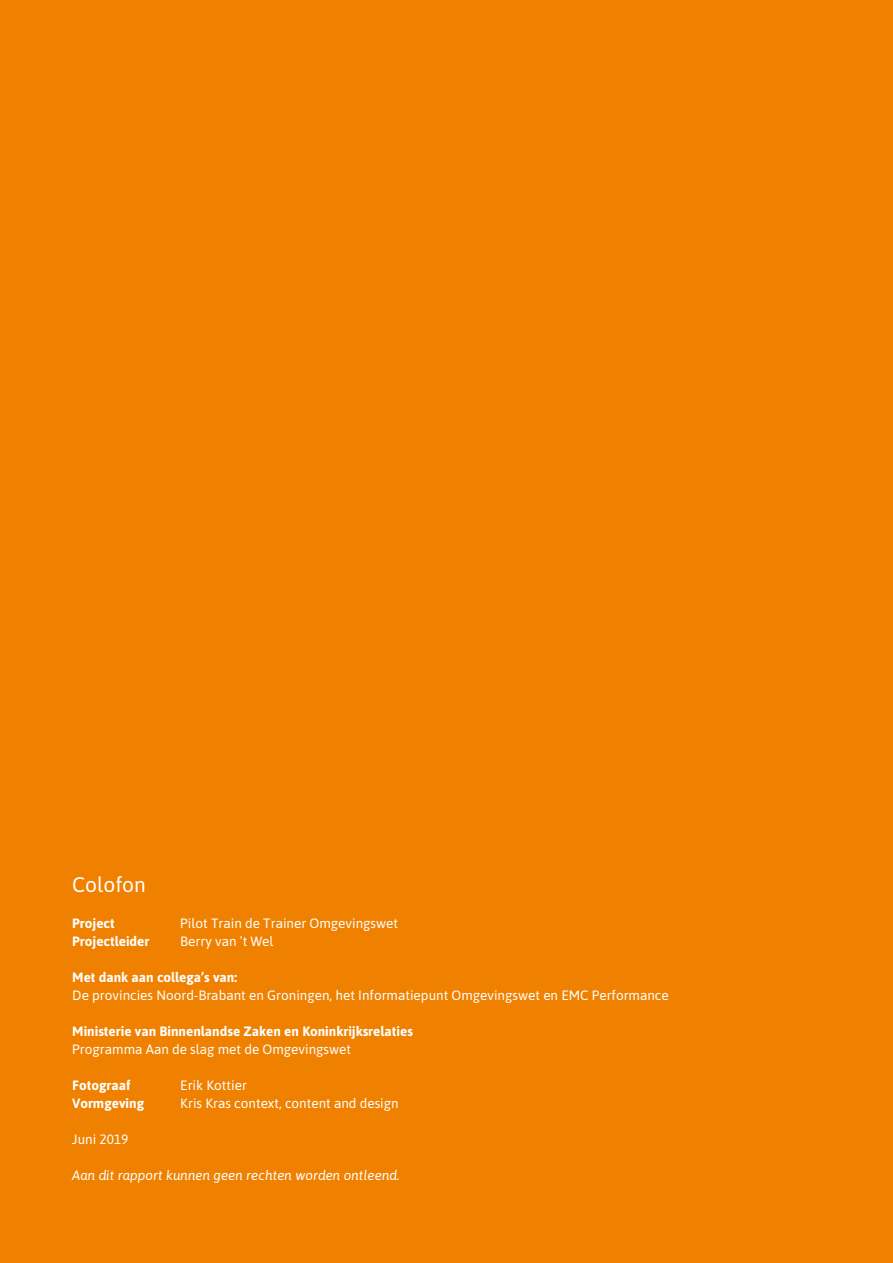
<style>
.page{position:relative;width:893px;height:1263px;background:#f08100}
.page>*{position:absolute;margin:0;border:0;box-sizing:border-box;transform-origin:0 0}
.t1{font:21px "Asap";color:#fff}
.t2{font:13.5px/18px "Asap";color:#fff}
.t3{font:700 13.5px/18px "Asap";color:#fff}
.t4{font:italic 13.5px "Asap";color:#fff}
.s1{font-weight:700}
.s2{font-weight:400}
</style>
<div class="page">
<p class="t1" style="left:72px;top:870px;width:75px">Colofon</p>
<p class="t3" style="left:72px;top:913px;width:44px">Project</p>
<p class="t2" style="left:180px;top:913px;width:219px">Pilot Train de Trainer Omgevingswet</p>
<p class="t3" style="left:72px;top:931px;width:79px">Projectleider</p>
<p class="t2" style="left:180px;top:931px;width:95px">Berry van ’t Wel</p>
<p class="t2" style="left:72px;top:967px;width:598px"><span class="s1">Met dank aan collega’s van:<br></span>De provincies Noord-Brabant en Groningen, het Informatiepunt Omgevingswet en EMC Performance</p>
<p class="t3" style="left:72px;top:1021px;width:342px">Ministerie van Binnenlandse Zaken en Koninkrijksrelaties<br><span class="s2">Programma Aan de slag met de Omgevingswet</span></p>
<p class="t3" style="left:72px;top:1075px;width:60px">Fotograaf</p>
<p class="t2" style="left:180px;top:1075px;width:68px">Erik Kottier</p>
<p class="t3" style="left:72px;top:1093px;width:73px">Vormgeving</p>
<p class="t2" style="left:180px;top:1093px;width:220px">Kris Kras context, content and design</p>
<p class="t2" style="left:72px;top:1129px;width:58px">Juni 2019</p>
<p class="t4" style="left:72px;top:1166px;width:329px">Aan dit rapport kunnen geen rechten worden ontleend.</p>
</div>
